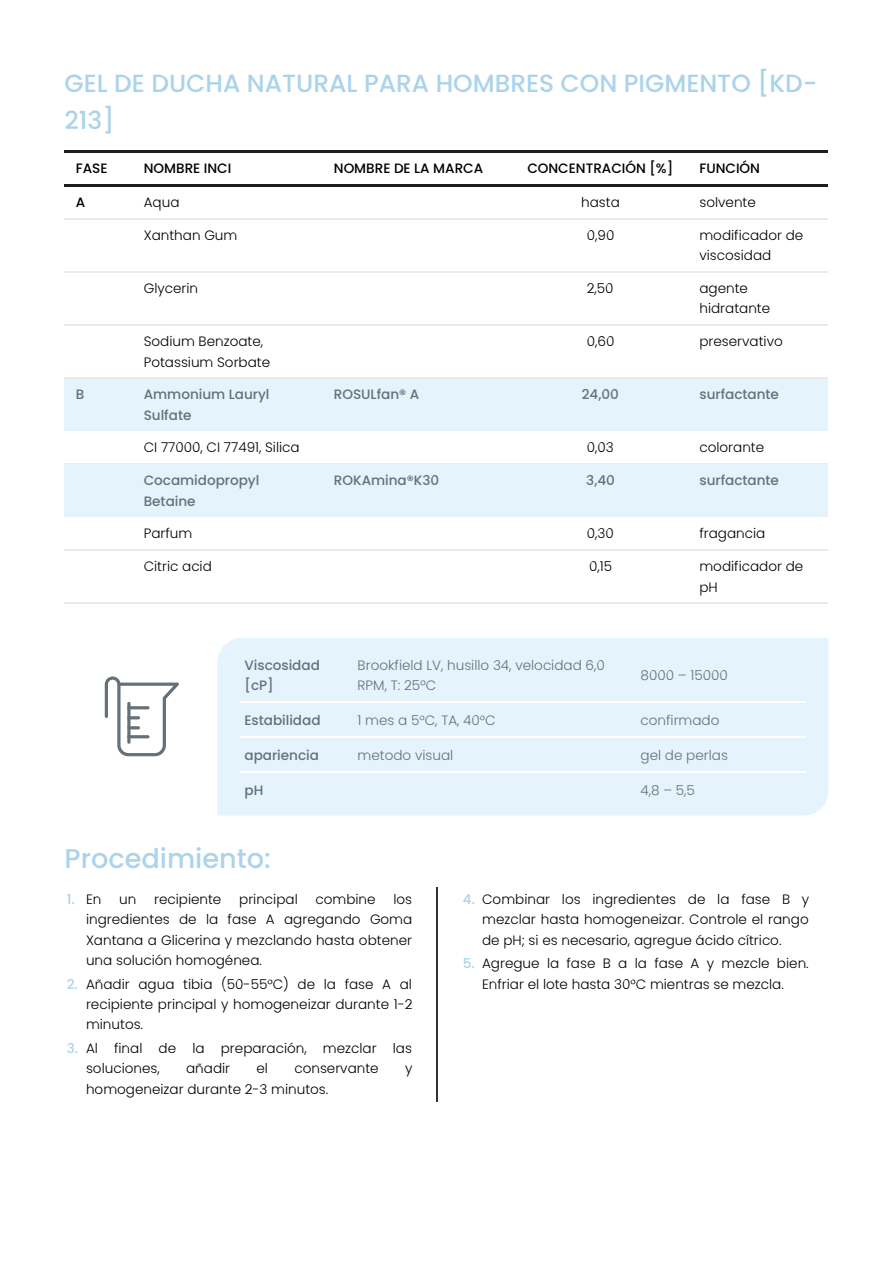
<style>
.page{position:relative;width:893px;height:1263px;background:#fff}
.page>*{position:absolute;margin:0;border:0;box-sizing:border-box;transform-origin:0 0}
.t1{font:500 27.15px "Poppins";letter-spacing:.005em;color:#abd3ea}
.t2{font:24.9px/37.3px "Medium Poppins";letter-spacing:.005em;color:#abd3ea}
.t3{font:13.5px/20.4px "Light Poppins";letter-spacing:.005em;color:#000}
.t4{font:500 13.5px/20.4px "Poppins";letter-spacing:.005em;color:#657079}
.t5{font:13.5px/20.4px "Light Poppins";letter-spacing:.005em;color:#657079}
.t6{font:500 13.5px "Poppins";letter-spacing:.005em;color:#000}
.t7{font:500 13.5px "Poppins";color:#abd3ea}
.s1{font-family:"Light Poppins";font-weight:400;color:#000}
.s2{font-family:"Poppins";font-weight:500;color:#abd3ea}
</style>
<div class="page">
<hr style="left:64px;top:150px;width:764px;height:3px;background:#1d1d1b">
<hr style="left:64px;top:184px;width:764px;height:3px;background:#1d1d1b">
<hr style="left:64px;top:218px;width:764px;height:1px;background:#e7ebeb">
<hr style="left:64px;top:271px;width:764px;height:2px;background:#e7ebeb">
<hr style="left:64px;top:325px;width:764px;height:1px;background:#e7ebeb">
<hr style="left:64px;top:378px;width:764px;height:1px;background:#e7ebeb">
<div style="left:64px;top:379px;width:764px;height:53px;background:#e5f3fd"></div>
<hr style="left:64px;top:431px;width:764px;height:1px;background:#fff">
<hr style="left:64px;top:464px;width:764px;height:1px;background:#e7ebeb">
<div style="left:64px;top:465px;width:764px;height:53px;background:#e5f3fd"></div>
<hr style="left:64px;top:517px;width:764px;height:1px;background:#fff">
<hr style="left:64px;top:550px;width:764px;height:1px;background:#e7ebeb">
<hr style="left:64px;top:603px;width:764px;height:1px;background:#e7ebeb">
<div style="left:217px;top:638px;width:611px;height:178px;background:#e5f3fd"></div>
<hr style="left:240px;top:701px;width:113px;height:1px;background:#fff">
<hr style="left:353px;top:701px;width:283px;height:1px;background:#fff">
<hr style="left:636px;top:701px;width:169px;height:1px;background:#fff">
<hr style="left:240px;top:736px;width:113px;height:2px;background:#fff">
<hr style="left:353px;top:736px;width:283px;height:2px;background:#fff">
<hr style="left:636px;top:736px;width:169px;height:2px;background:#fff">
<hr style="left:240px;top:771px;width:113px;height:2px;background:#fff">
<hr style="left:353px;top:771px;width:283px;height:2px;background:#fff">
<hr style="left:636px;top:771px;width:169px;height:2px;background:#fff">
<hr style="left:437px;top:887px;width:1px;height:215px;background:#333">
<svg style="left:105px;top:676px;width:74px;height:80px"></svg>
<hr style="left:127px;top:706px;width:22px;height:3px;background:#657079;border-radius:2px">
<h2 class="t2" style="left:64px;top:64px;width:754px">GEL DE DUCHA NATURAL PARA HOMBRES CON PIGMENTO [KD-<br>213]</h2>
<p class="t6" style="left:76px;top:159px;width:33px">FASE</p>
<p class="t6" style="left:144px;top:159px;width:89px">NOMBRE INCI</p>
<p class="t6" style="left:334px;top:159px;width:151px">NOMBRE DE LA MARCA</p>
<p class="t6" style="left:527px;top:159px;width:147px">CONCENTRACIÓN [%]</p>
<p class="t6" style="left:699px;top:159px;width:62px">FUNCIÓN</p>
<p class="t6" style="left:76px;top:193px;width:11px">A</p>
<p class="t3" style="left:144px;top:192px;width:37px">Aqua</p>
<p class="t3" style="left:581px;top:192px;width:40px">hasta</p>
<p class="t3" style="left:699px;top:192px;width:58px">solvente</p>
<p class="t3" style="left:144px;top:225px;width:95px">Xanthan Gum</p>
<p class="t3" style="left:587px;top:225px;width:29px">0,90</p>
<p class="t3" style="left:699px;top:225px;width:105px">modificador de viscosidad</p>
<p class="t3" style="left:144px;top:278px;width:56px">Glycerin</p>
<p class="t3" style="left:587px;top:278px;width:28px">2,50</p>
<p class="t3" style="left:699px;top:278px;width:72px">agente hidratante</p>
<p class="t3" style="left:144px;top:331px;width:128px">Sodium Benzoate,<br>Potassium Sorbate</p>
<p class="t3" style="left:587px;top:331px;width:29px">0,60</p>
<p class="t3" style="left:699px;top:331px;width:85px">preservativo</p>
<p class="t4" style="left:76px;top:384px;width:10px">B</p>
<p class="t4" style="left:144px;top:384px;width:127px">Ammonium Lauryl<br>Sulfate</p>
<p class="t4" style="left:334px;top:384px;width:87px">ROSULfan® A</p>
<p class="t4" style="left:581px;top:384px;width:38px">24,00</p>
<p class="t4" style="left:699px;top:384px;width:81px">surfactante</p>
<p class="t3" style="left:144px;top:438px;width:157px">CI 77000, CI 77491, Silica</p>
<p class="t3" style="left:587px;top:438px;width:28px">0,03</p>
<p class="t3" style="left:699px;top:438px;width:66px">colorante</p>
<p class="t4" style="left:144px;top:470px;width:117px">Cocamidopropyl<br>Betaine</p>
<p class="t4" style="left:334px;top:470px;width:107px">ROKAmina®K30</p>
<p class="t4" style="left:586px;top:470px;width:30px">3,40</p>
<p class="t4" style="left:699px;top:470px;width:81px">surfactante</p>
<p class="t3" style="left:144px;top:524px;width:50px">Parfum</p>
<p class="t3" style="left:587px;top:524px;width:28px">0,30</p>
<p class="t3" style="left:699px;top:524px;width:67px">fragancia</p>
<p class="t3" style="left:144px;top:556px;width:70px">Citric acid</p>
<p class="t3" style="left:589px;top:556px;width:24px">0,15</p>
<p class="t3" style="left:699px;top:556px;width:105px">modificador de pH</p>
<p class="t4" style="left:244px;top:655px;width:77px">Viscosidad [cP]</p>
<p class="t5" style="left:357px;top:655px;width:248px">Brookfield LV, husillo 34, velocidad 6,0<br>RPM, T: 25ºC</p>
<p class="t5" style="left:640px;top:665px;width:89px">8000 – 15000</p>
<p class="t4" style="left:244px;top:710px;width:77px">Estabilidad</p>
<p class="t5" style="left:357px;top:710px;width:139px">1 mes a 5°C, TA, 40°C</p>
<p class="t5" style="left:640px;top:710px;width:80px">confirmado</p>
<p class="t4" style="left:244px;top:745px;width:76px">apariencia</p>
<p class="t5" style="left:357px;top:745px;width:97px">metodo visual</p>
<p class="t5" style="left:640px;top:745px;width:89px">gel de perlas</p>
<p class="t4" style="left:244px;top:780px;width:20px">pH</p>
<p class="t5" style="left:640px;top:780px;width:56px">4,8 – 5,5</p>
<h1 class="t1" style="left:64px;top:839px;width:208px">Procedimiento:</h1>
<p class="t7" style="left:67px;top:890px;width:36px">1. <span class="s1">En</span></p>
<p class="t3" style="left:119px;top:889px;width:19px">un</p>
<p class="t3" style="left:154px;top:889px;width:69px">recipiente</p>
<p class="t3" style="left:239px;top:889px;width:60px">principal</p>
<p class="t3" style="left:315px;top:889px;width:62px">combine</p>
<p class="t3" style="left:86px;top:889px;width:328px;text-align:justify;text-indent:307px">los ingredientes de la fase A agregando Goma Xantana a Glicerina y mezclando hasta obtener una solución homogénea.</p>
<p class="t3" style="left:86px;top:974px;width:328px;text-align:justify;text-indent:-19px"><span class="s2">2.</span> Añadir agua tibia (50-55°C) de la fase A al recipiente principal y homogeneizar durante 1-2 minutos.</p>
<p class="t3" style="left:86px;top:1038px;width:327px;text-indent:-19px"><span class="s2">3.</span> Al final de la preparación, mezclar las soluciones,</p>
<p class="t3" style="left:186px;top:1059px;width:46px">añadir</p>
<p class="t3" style="left:256px;top:1059px;width:13px">el</p>
<p class="t3" style="left:294px;top:1059px;width:86px">conservante</p>
<p class="t3" style="left:405px;top:1059px;width:9px">y</p>
<p class="t3" style="left:86px;top:1079px;width:244px">homogeneizar durante 2-3 minutos.</p>
<p class="t3" style="left:482px;top:889px;width:328px;text-align:justify;text-indent:-19px"><span class="s2">4.</span> Combinar los ingredientes de la fase B y mezclar hasta homogeneizar. Controle el rango de pH; si es necesario, agregue ácido cítrico.</p>
<p class="t3" style="left:463px;top:953px;width:347px;text-align:center"><span class="s2">5.</span> Agregue la fase B a la fase A y mezcle bien.<br>Enfriar el lote hasta 30°C mientras se mezcla.</p>
</div>
